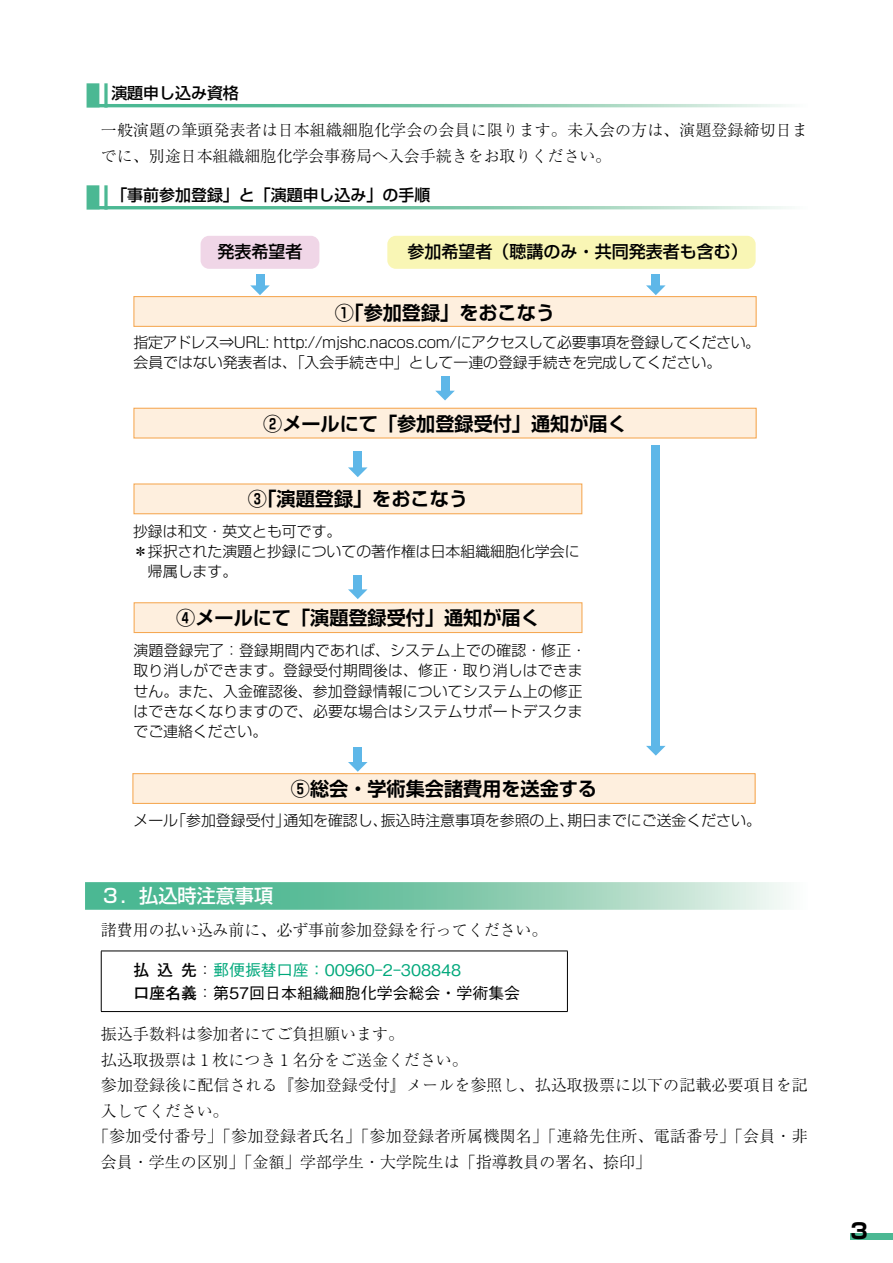
<style>
.page{position:relative;width:893px;height:1263px;background:#fff}
.page>*{position:absolute;margin:0;border:0;box-sizing:border-box;transform-origin:0 0}
.t1{font:700 21.3px "Shin Go Pr 6";color:#000}
.t2{font:700 19.2px "Shin Go Pr 6 De";color:#000}
.t3{font:500 19.2px "Shin Go Pr 6";color:#fff}
.t4{font:500 16.95px "Shin Go Pr 6";color:#000}
.t5{font:300 15.9px/25.5px "Ryumin Pr 6";color:#000}
.t6{font:500 15.9px/23.4px "Gothic BBB Pr 6";color:#00a87b}
.t7{font:300 15.9px "Ryumin Pr 6";letter-spacing:.02em;color:#000}
.t8{font:500 15.9px "Shin Go Pr 6";color:#000}
.t9{font:300 14.85px/20.2px "Shin Go Pr 6";color:#000}
.s1{font-family:"Koz Min Pro";font-weight:400;font-size:30.3px;color:#4bb893}
.s2{font-family:"Futo Go B101 Pr 6";font-weight:700;color:#000}
.s3{font-family:"Ryumin Pr 6";font-weight:300;color:#000}
.s4{color:#000}
</style>
<div class="page">
<svg style="left:85px;top:882px;width:701px;height:28px;background:#86ccb0"></svg>
<div style="left:134px;top:297px;width:622px;height:29px;background:#feefde"></div>
<div style="left:133px;top:296px;width:624px;height:31px;border:1px solid #f5a853"></div>
<div style="left:134px;top:408px;width:622px;height:30px;background:#feefde"></div>
<div style="left:133px;top:408px;width:624px;height:30px;border:1px solid #f5a853"></div>
<div style="left:134px;top:603px;width:448px;height:29px;background:#feefde"></div>
<div style="left:134px;top:602px;width:448px;height:31px;border:1px solid #f5a853"></div>
<div style="left:133px;top:774px;width:622px;height:29px;background:#feefde"></div>
<div style="left:132px;top:773px;width:624px;height:31px;border:1px solid #f5a853"></div>
<div style="left:134px;top:484px;width:448px;height:30px;background:#feefde"></div>
<div style="left:133px;top:483px;width:449px;height:31px;border:1px solid #f5a853"></div>
<div style="left:201px;top:236px;width:118px;height:33px;background:#f0d6e7;border-radius:9px"></div>
<div style="left:387px;top:236px;width:369px;height:33px;background:#f9f6b5;border-radius:9px"></div>
<svg style="left:250px;top:285px;width:20px;height:10px"></svg>
<div style="left:256px;top:274px;width:8px;height:11px;background:#5eb7e8"></div>
<svg style="left:435px;top:391px;width:20px;height:9px"></svg>
<div style="left:441px;top:376px;width:8px;height:15px;background:#5eb7e8"></div>
<svg style="left:646px;top:285px;width:20px;height:10px"></svg>
<div style="left:652px;top:274px;width:8px;height:11px;background:#5eb7e8"></div>
<svg style="left:348px;top:467px;width:19px;height:10px"></svg>
<div style="left:354px;top:451px;width:8px;height:16px;background:#5eb7e8"></div>
<svg style="left:646px;top:746px;width:20px;height:10px"></svg>
<div style="left:652px;top:445px;width:8px;height:301px;background:#5eb7e8"></div>
<svg style="left:348px;top:589px;width:19px;height:10px"></svg>
<div style="left:354px;top:575px;width:8px;height:14px;background:#5eb7e8"></div>
<svg style="left:348px;top:762px;width:19px;height:10px"></svg>
<div style="left:354px;top:747px;width:8px;height:15px;background:#5eb7e8"></div>
<hr style="left:101px;top:951px;width:467px;height:1px;background:#000">
<hr style="left:101px;top:951px;width:1px;height:60px;background:#000">
<hr style="left:567px;top:951px;width:1px;height:60px;background:#000">
<hr style="left:101px;top:1011px;width:467px;height:1px;background:#000">
<div style="left:850px;top:1233px;width:43px;height:6px;background:#4bb893"></div>
<p class="t8" style="left:85px;top:80px;width:155px"><span class="s1">■ ■</span> 演題申し込み資格</p>
<p class="t5" style="left:101px;top:117px;width:708px">一般演題の筆頭発表者は日本組織細胞化学会の会員に限ります。未入会の方は、演題登録締切日までに、別途日本組織細胞化学会事務局へ入会手続きをお取りください。</p>
<p class="t8" style="left:85px;top:182px;width:347px"><span class="s1">■ ■</span> 「事前参加登録」と「演題申し込み」の手順</p>
<p class="t4" style="left:217px;top:238px;width:87px">発表希望者</p>
<p class="t4" style="left:408px;top:238px;width:342px">参加希望者（聴講のみ・共同発表者も含む）</p>
<p class="t2" style="left:335px;top:297px;width:222px">①「参加登録」をおこなう</p>
<p class="t9" style="left:133px;top:330px;width:628px">指定アドレス⇒URL: http://mjshc.nacos.com/にアクセスして必要事項を登録してください。会員ではない発表者は、「入会手続き中」として一連の登録手続きを完成してください。</p>
<p class="t2" style="left:263px;top:408px;width:365px">②メールにて「参加登録受付」通知が届く</p>
<p class="t2" style="left:248px;top:483px;width:222px">③「演題登録」をおこなう</p>
<p class="t9" style="left:133px;top:520px;width:210px">抄録は和文・英文とも可です。</p>
<p class="t9" style="left:133px;top:540px;width:448px">＊採択された演題と抄録についての著作権は日本組織細胞化学会に</p>
<p class="t9" style="left:148px;top:560px;width:91px">帰属します。</p>
<p class="t2" style="left:176px;top:602px;width:365px">④メールにて「演題登録受付」通知が届く</p>
<p class="t9" style="left:133px;top:639px;width:454px">演題登録完了：登録期間内であれば、システム上での確認・修正・取り消しができます。登録受付期間後は、修正・取り消しはできません。また、入金確認後、参加登録情報についてシステム上の修正はできなくなりますので、必要な場合はシステムサポートデスクまでご連絡ください。</p>
<p class="t2" style="left:291px;top:772px;width:308px">⑤総会・学術集会諸費用を送金する</p>
<p class="t9" style="left:133px;top:809px;width:629px">メール「参加登録受付」通知を確認し、振込時注意事項を参照の上、期日までにご送金ください。</p>
<p class="t3" style="left:101px;top:880px;width:174px">３．払込時注意事項</p>
<p class="t5" style="left:101px;top:916px;width:448px">諸費用の払い込み前に、必ず事前参加登録を行ってください。</p>
<p class="t6" style="left:133px;top:957px;width:388px"><span class="s2">払込先</span><span class="s3">：</span>郵便振替口座：00960-2-308848<br><span class="s2">口座名義</span><span class="s3">：</span><span class="s4">第57回日本組織細胞化学会総会・学術集会</span></p>
<p class="t5" style="left:101px;top:1020px;width:304px">振込手数料は参加者にてご負担願います。</p>
<p class="t5" style="left:101px;top:1046px;width:368px">払込取扱票は１枚につき１名分をご送金ください。</p>
<p class="t5" style="left:101px;top:1071px;width:708px">参加登録後に配信される『参加登録受付』メールを参照し、払込取扱票に以下の記載必要項目を記</p>
<p class="t5" style="left:101px;top:1097px;width:129px">入してください。</p>
<p class="t7" style="left:93px;top:1124px;width:716px">「参加受付番号」「参加登録者氏名」「参加登録者所属機関名」「連絡先住所、電話番号」「会員・非</p>
<p class="t5" style="left:101px;top:1148px;width:552px">会員・学生の区別」「金額」学部学生・大学院生は「指導教員の署名、捺印」</p>
<h1 class="t1" style="left:850px;top:1214px;width:19px">3</h1>
</div>
